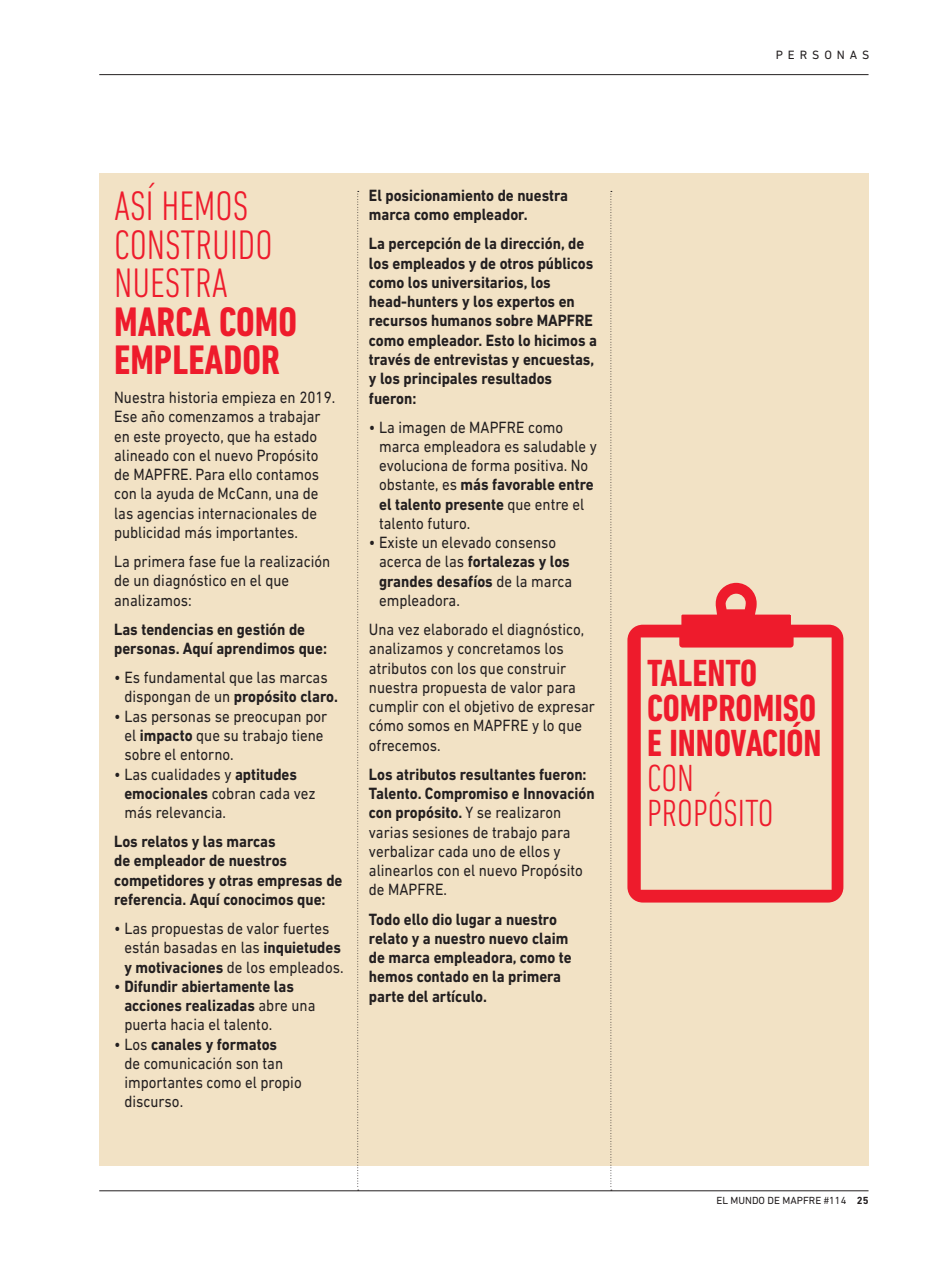
<style>
.page{position:relative;width:943px;height:1265px;background:#fff}
.page>*{position:absolute;margin:0;border:0;box-sizing:border-box;transform-origin:0 0}
.t1{font:300 condensed 42px/38.5px "DIN Next LT Pro";color:#ee1b2c}
.t2{font:700 condensed 42px/38.5px "DIN Next LT Pro";color:#ee1b2c}
.t3{font:700 condensed 38.5px/35px "DIN Next LT Pro";color:#ee1b2c}
.t4{font:300 condensed 38.5px/35px "DIN Next LT Pro";color:#ee1b2c}
.t5{font:16.62px/19.2px "DIN Next LT Pro";color:#231f20;scale:.9 1}
.t6{font:700 16.62px/19.2px "DIN Next LT Pro";color:#231f20;scale:.9 1}
.t7{font:12.25px "DIN Next LT Pro";letter-spacing:.4em;color:#231f20}
.t8{font:10.5px "DIN Next LT Pro";color:#231f20}
.s1{font-weight:700}
.s2{font-weight:400}
</style>
<div class="page">
<hr style="left:99px;top:74px;width:769px;height:1px;background:#231f20">
<hr style="left:99px;top:1190px;width:769px;height:1px;background:#231f20">
<div style="left:99px;top:174px;width:769px;height:992px;background:#f2e2c5"></div>
<svg style="left:357px;top:191px;width:2px;height:1000px"></svg>
<svg style="left:610px;top:191px;width:2px;height:1000px"></svg>
<svg style="left:611px;top:567px;width:233px;height:351px"></svg>
<svg style="left:725px;top:594px;width:20px;height:15px"></svg>
<svg style="left:638px;top:635px;width:196px;height:257px"></svg>
<h1 class="t1" style="left:114px;top:186px;width:160px">ASÍ HEMOS<br>CONSTRUIDO<br>NUESTRA</h1>
<h1 class="t2" style="left:114px;top:302px;width:184px">MARCA COMO<br>EMPLEADOR</h1>
<p class="t5" style="left:114px;top:388px;width:247px">Nuestra historia empieza en 2019.<br>Ese año comenzamos a trabajar en este proyecto, que ha estado alineado con el nuevo Propósito de MAPFRE. Para ello contamos con la ayuda de McCann, una de las agencias internacionales de publicidad más importantes.</p>
<p class="t5" style="left:114px;top:552px;width:242px">La primera fase fue la realización de un diagnóstico en el que analizamos:</p>
<p class="t6" style="left:114px;top:620px;width:238px">Las tendencias en gestión de personas. Aquí aprendimos que:</p>
<p class="t5" style="left:124px;top:668px;width:239px;text-indent:-10px">• Es fundamental que las marcas dispongan de un <span class="s1">propósito claro.</span></p>
<p class="t5" style="left:124px;top:706px;width:227px;text-indent:-10px">• Las personas se preocupan por el <span class="s1">impacto</span> que su trabajo tiene sobre el entorno.</p>
<p class="t5" style="left:124px;top:764px;width:214px;text-indent:-10px">• Las cualidades y <span class="s1">aptitudes emocionales</span> cobran cada vez más relevancia.</p>
<p class="t6" style="left:114px;top:832px;width:255px">Los relatos y las marcas<br>de empleador de nuestros competidores y otras empresas de referencia. Aquí conocimos que:</p>
<p class="t5" style="left:124px;top:919px;width:245px;text-indent:-10px">• Las propuestas de valor fuertes están basadas en las <span class="s1">inquietudes y motivaciones</span> de los empleados.</p>
<p class="t6" style="left:124px;top:977px;width:214px;text-indent:-10px"><span class="s2">•</span> Difundir abiertamente las acciones realizadas <span class="s2">abre una puerta hacia el talento.</span></p>
<p class="t5" style="left:124px;top:1034px;width:198px;text-indent:-10px">• Los <span class="s1">canales y formatos<br></span>de comunicación son tan importantes como el propio discurso.</p>
<p class="t6" style="left:369px;top:186px;width:223px">El posicionamiento de nuestra marca como empleador.</p>
<p class="t6" style="left:369px;top:234px;width:255px">La percepción de la dirección, de los empleados y de otros públicos como los universitarios, los head-hunters y los expertos en recursos humanos sobre MAPFRE como empleador. Esto lo hicimos a través de entrevistas y encuestas, y los principales resultados fueron:</p>
<p class="t5" style="left:379px;top:417px;width:243px;text-indent:-10px">• La imagen de MAPFRE como marca empleadora es saludable y evoluciona de forma positiva. No obstante, es <span class="s1">más favorable entre el talento presente</span> que entre el talento futuro.</p>
<p class="t5" style="left:379px;top:533px;width:216px;text-indent:-10px">• Existe un elevado consenso acerca de las <span class="s1">fortalezas y los grandes desafíos</span> de la marca empleadora.</p>
<p class="t5" style="left:369px;top:620px;width:253px">Una vez elaborado el diagnóstico, analizamos y concretamos los atributos con los que construir nuestra propuesta de valor para cumplir con el objetivo de expresar cómo somos en MAPFRE y lo que ofrecemos.</p>
<p class="t5" style="left:369px;top:764px;width:252px"><span class="s1">Los atributos resultantes fueron:<br>Talento. Compromiso e Innovación con propósito.</span> Y se realizaron varias sesiones de trabajo para verbalizar cada uno de ellos y alinearlos con el nuevo Propósito de MAPFRE.</p>
<p class="t6" style="left:369px;top:909px;width:227px">Todo ello dio lugar a nuestro relato y a nuestro nuevo claim de marca empleadora, como te hemos contado en la primera parte del artículo.</p>
<p class="t7" style="left:775px;top:48px;width:95px">PERSONAS</p>
<h2 class="t3" style="left:647px;top:655px;width:176px">TALENTO<br>COMPROMISO<br>E INNOVACIÓN</h2>
<h2 class="t4" style="left:647px;top:760px;width:128px">CON<br>PROPÓSITO</h2>
<p class="t8" style="left:716px;top:1194px;width:154px">EL MUNDO DE MAPFRE #114 <span class="s1">25</span></p>
</div>
